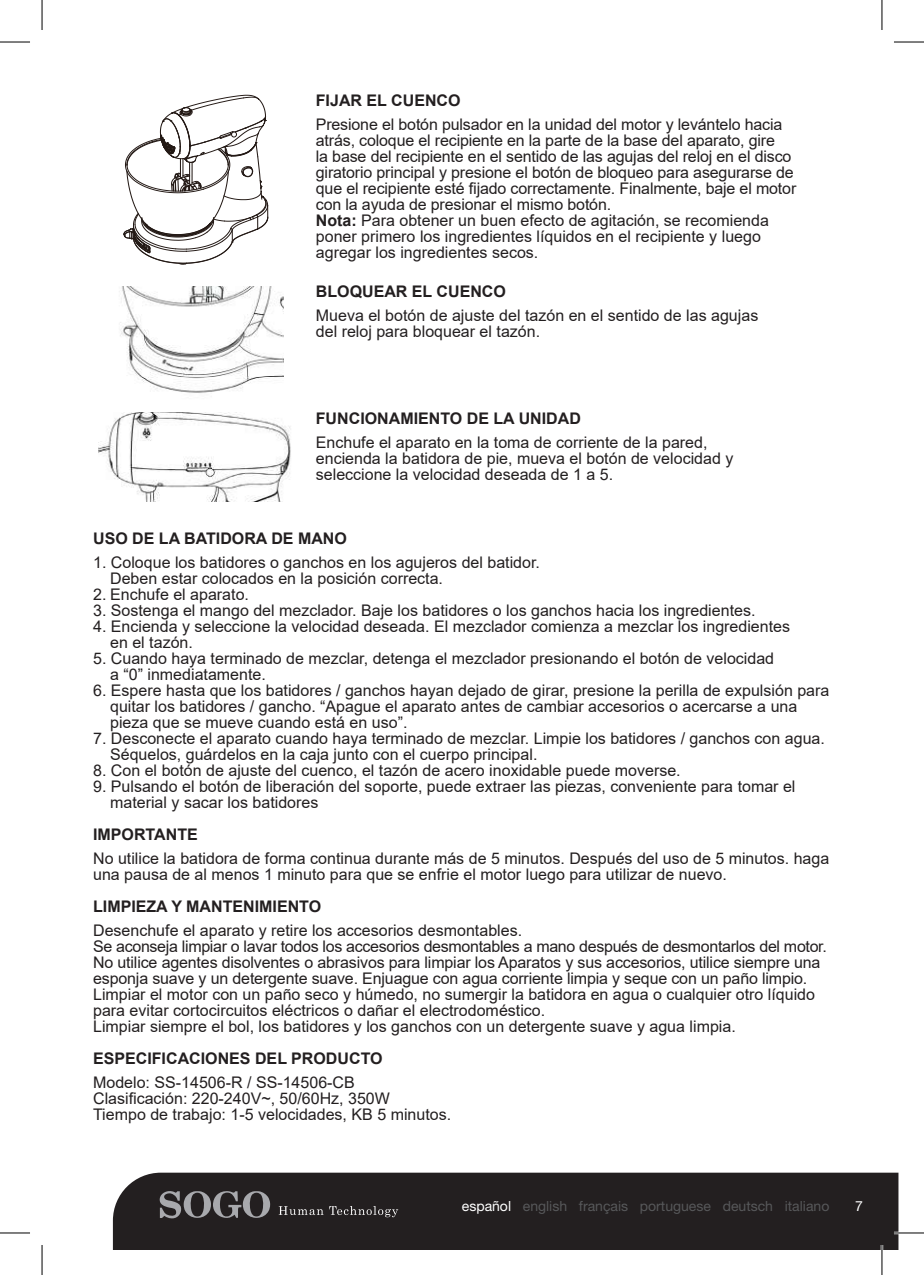
<style>
.page{position:relative;width:924px;height:1275px;background:#fff}
.page>*{position:absolute;margin:0;border:0;box-sizing:border-box;transform-origin:0 0}
.t1{font:16px/16px "Arial";color:#231f20}
.t2{font:700 16px "Arial";color:#231f20}
.t3{font:14px "Helvetica Neue LT Std";color:#57585a}
.t4{font:14px "Helvetica Neue LT Std";color:#fff}
.s1{font-weight:700}
.s2{color:#fff}
</style>
<div class="page">
<div style="left:113px;top:1172px;width:785px;height:78px;background:#231f20"></div>
<svg style="left:159px;top:1189px;width:111px;height:29px;background:#565456"></svg>
<svg style="left:278px;top:1206px;width:120px;height:11px"></svg>
<svg style="left:123px;top:95px;width:145px;height:170px"></svg>
<img style="left:119px;top:287px;width:164px;height:106px">
<img style="left:99px;top:412px;width:192px;height:90px">
<hr style="left:893px;top:1231px;width:30px;height:3px;background:#fff">
<hr style="left:880px;top:1245px;width:2px;height:30px;background:#fff">
<hr style="left:0;top:42px;width:30px;height:1px;background:#000">
<hr style="left:893px;top:42px;width:30px;height:1px;background:#000">
<hr style="left:0;top:1232px;width:30px;height:1px;background:#000">
<hr style="left:893px;top:1232px;width:30px;height:1px;background:#000">
<hr style="left:42px;top:0;width:1px;height:30px;background:#000">
<hr style="left:42px;top:1245px;width:1px;height:30px;background:#000">
<hr style="left:881px;top:0;width:1px;height:30px;background:#000">
<hr style="left:881px;top:1245px;width:1px;height:30px;background:#000">
<p class="t2" style="left:316px;top:89px;width:146px">FIJAR EL CUENCO</p>
<p class="t1" style="left:316px;top:116px;width:481px">Presione el botón pulsador en la unidad del motor y levántelo hacia atrás, coloque el recipiente en la parte de la base del aparato, gire<br>la base del recipiente en el sentido de las agujas del reloj en el disco giratorio principal y presione el botón de bloqueo para asegurarse de que el recipiente esté fijado correctamente. Finalmente, baje el motor con la ayuda de presionar el mismo botón.<br><span class="s1">Nota:</span> Para obtener un buen efecto de agitación, se recomienda poner primero los ingredientes líquidos en el recipiente y luego agregar los ingredientes secos.</p>
<p class="t2" style="left:316px;top:280px;width:191px">BLOQUEAR EL CUENCO</p>
<p class="t1" style="left:316px;top:308px;width:444px">Mueva el botón de ajuste del tazón en el sentido de las agujas del reloj para bloquear el tazón.</p>
<p class="t2" style="left:316px;top:407px;width:266px">FUNCIONAMIENTO DE LA UNIDAD</p>
<p class="t1" style="left:316px;top:434px;width:419px">Enchufe el aparato en la toma de corriente de la pared, encienda la batidora de pie, mueva el botón de velocidad y seleccione la velocidad deseada de 1 a 5.</p>
<p class="t2" style="left:93px;top:527px;width:255px">USO DE LA BATIDORA DE MANO</p>
<p class="t1" style="left:110px;top:554px;width:431px;text-indent:-17px">1. Coloque los batidores o ganchos en los agujeros del batidor.<br>Deben estar colocados en la posición correcta.</p>
<p class="t1" style="left:93px;top:586px;width:157px">2. Enchufe el aparato.</p>
<p class="t1" style="left:93px;top:602px;width:663px">3. Sostenga el mango del mezclador. Baje los batidores o los ganchos hacia los ingredientes.</p>
<p class="t1" style="left:110px;top:618px;width:681px;text-indent:-17px">4. Encienda y seleccione la velocidad deseada. El mezclador comienza a mezclar los ingredientes en el tazón.</p>
<p class="t1" style="left:110px;top:650px;width:665px;text-indent:-17px">5. Cuando haya terminado de mezclar, detenga el mezclador presionando el botón de velocidad a “0” inmediatamente.</p>
<p class="t1" style="left:110px;top:682px;width:720px;text-indent:-17px">6. Espere hasta que los batidores / ganchos hayan dejado de girar, presione la perilla de expulsión para quitar los batidores / gancho. “Apague el aparato antes de cambiar accesorios o acercarse a una pieza que se mueve cuando está en uso”.</p>
<p class="t1" style="left:110px;top:730px;width:716px;text-indent:-17px">7. Desconecte el aparato cuando haya terminado de mezclar. Limpie los batidores / ganchos con agua.<br>Séquelos, guárdelos en la caja junto con el cuerpo principal.</p>
<p class="t1" style="left:93px;top:762px;width:588px">8. Con el botón de ajuste del cuenco, el tazón de acero inoxidable puede moverse.</p>
<p class="t1" style="left:110px;top:778px;width:686px;text-indent:-17px">9. Pulsando el botón de liberación del soporte, puede extraer las piezas, conveniente para tomar el material y sacar los batidores</p>
<p class="t2" style="left:93px;top:823px;width:106px">IMPORTANTE</p>
<p class="t1" style="left:93px;top:850px;width:737px">No utilice la batidora de forma continua durante más de 5 minutos. Después del uso de 5 minutos. haga una pausa de al menos 1 minuto para que se enfrie el motor luego para utilizar de nuevo.</p>
<p class="t2" style="left:93px;top:895px;width:229px">LIMPIEZA Y MANTENIMIENTO</p>
<p class="t1" style="left:93px;top:922px;width:735px">Desenchufe el aparato y retire los accesorios desmontables.<br>Se aconseja limpiar o lavar todos los accesorios desmontables a mano después de desmontarlos del motor.<br>No utilice agentes disolventes o abrasivos para limpiar los Aparatos y sus accesorios, utilice siempre una esponja suave y un detergente suave. Enjuague con agua corriente limpia y seque con un paño limpio.<br>Limpiar el motor con un paño seco y húmedo, no sumergir la batidora en agua o cualquier otro líquido para evitar cortocircuitos eléctricos o dañar el electrodoméstico.<br>Limpiar siempre el bol, los batidores y los ganchos con un detergente suave y agua limpia.</p>
<p class="t2" style="left:93px;top:1047px;width:291px">ESPECIFICACIONES DEL PRODUCTO</p>
<p class="t1" style="left:93px;top:1074px;width:359px">Modelo: SS-14506-R / SS-14506-CB<br>Clasificación: 220-240V~, 50/60Hz, 350W<br>Tiempo de trabajo: 1-5 velocidades, KB 5 minutos.</p>
<p class="t3" style="left:461px;top:1197px;width:369px"><span class="s2">español</span> english français portuguese deutsch italiano</p>
<p class="t4" style="left:854px;top:1197px;width:9px">7</p>
</div>
